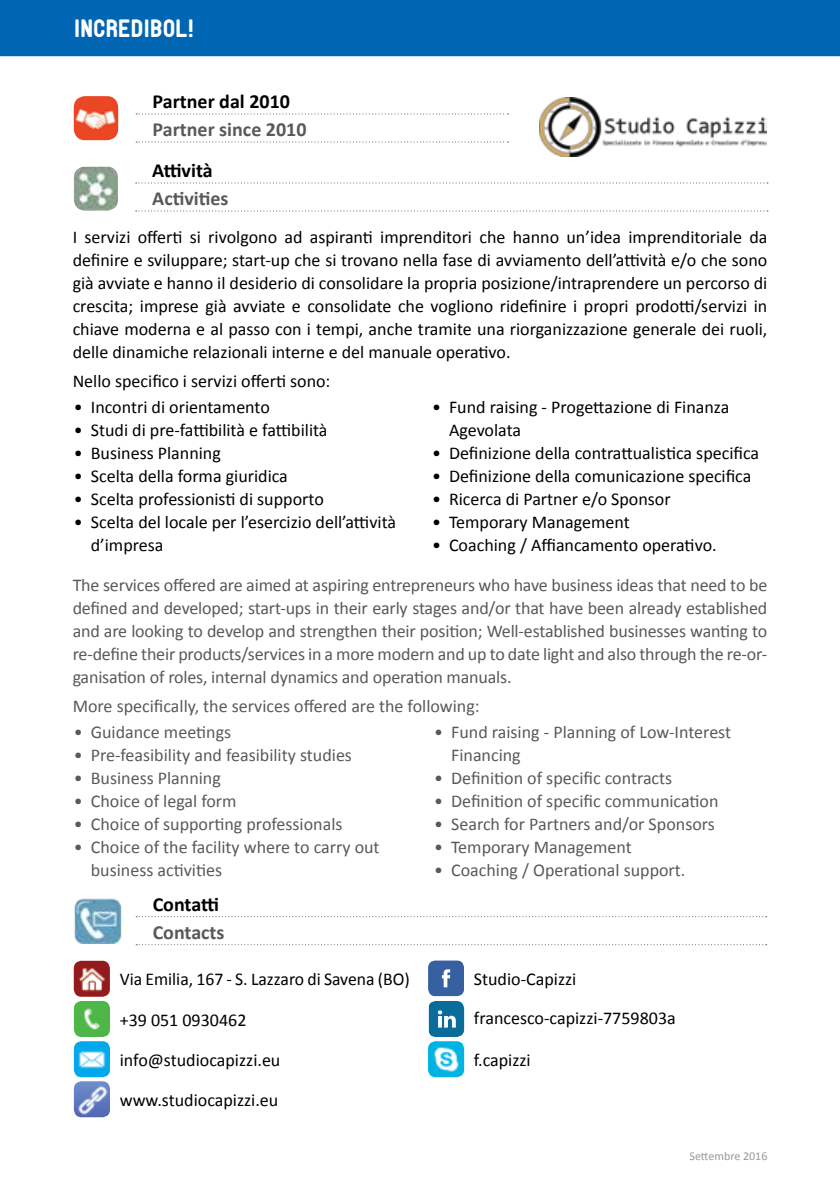
<style>
.page{position:relative;width:840px;height:1191px;background:#fff}
.page>*{position:absolute;margin:0;border:0;box-sizing:border-box;transform-origin:0 0}
.t1{font:24px "PTF NORDIC Round";color:#fff}
.t2{font:700 20px "Calibri";color:#58595b}
.t3{font:700 20px "Calibri";color:#000}
.t4{font:18px/23px "Calibri";color:#000}
.t5{font:18px/23px "Calibri";color:#58595b}
.t6{font:12px "Calibri";color:#97999c}
</style>
<div class="page">
<img style="left:74px;top:898px;width:48px;height:45px">
<svg style="left:136px;top:916px;width:630px;height:1px"></svg>
<svg style="left:136px;top:944px;width:630px;height:1px"></svg>
<div style="left:0;top:0;width:839px;height:56px;background:#0066b3"></div>
<svg style="left:136px;top:182px;width:631px;height:1px"></svg>
<svg style="left:136px;top:210px;width:631px;height:1px"></svg>
<img style="left:74px;top:960px;width:36px;height:36px">
<img style="left:74px;top:1001px;width:36px;height:36px">
<img style="left:74px;top:1041px;width:36px;height:36px">
<img style="left:74px;top:1081px;width:36px;height:36px">
<svg style="left:428px;top:960px;width:36px;height:77px;background:#4d84b0"></svg>
<img style="left:428px;top:1041px;width:36px;height:36px">
<img style="left:74px;top:96px;width:44px;height:44px">
<img style="left:74px;top:166px;width:44px;height:45px">
<svg style="left:136px;top:113px;width:372px;height:1px"></svg>
<svg style="left:136px;top:141px;width:372px;height:1px"></svg>
<img style="left:539px;top:97px;width:227px;height:59px">
<h1 class="t1" style="left:74px;top:18px;width:121px">INCREDIBOL!</h1>
<p class="t3" style="left:152px;top:88px;width:139px">Partner dal 2010</p>
<p class="t2" style="left:152px;top:116px;width:155px">Partner since 2010</p>
<p class="t3" style="left:152px;top:157px;width:62px">Attività</p>
<p class="t2" style="left:152px;top:185px;width:78px">Activities</p>
<p class="t4" style="left:73px;top:225px;width:695px;text-align:justify">I servizi offerti si rivolgono ad aspiranti imprenditori che hanno un’idea imprenditoriale da definire e sviluppare; start-up che si trovano nella fase di avviamento dell’attività e/o che sono già avviate e hanno il desiderio di consolidare la propria posizione/intraprendere un percorso di crescita; imprese già avviate e consolidate che vogliono ridefinire i propri prodotti/servizi in chiave moderna e al passo con i tempi, anche tramite una riorganizzazione generale dei ruoli, delle dinamiche relazionali interne e del manuale operativo.</p>
<p class="t4" style="left:73px;top:369px;width:259px">Nello specifico i servizi offerti sono:</p>
<p class="t4" style="left:74px;top:396px;width:197px">• Incontri di orientamento</p>
<p class="t4" style="left:74px;top:419px;width:255px">• Studi di pre-fattibilità e fattibilità</p>
<p class="t4" style="left:74px;top:442px;width:148px">• Business Planning</p>
<p class="t4" style="left:74px;top:465px;width:215px">• Scelta della forma giuridica</p>
<p class="t4" style="left:74px;top:488px;width:251px">• Scelta professionisti di supporto</p>
<p class="t4" style="left:91px;top:511px;width:306px;text-indent:-17px">• Scelta del locale per l’esercizio dell’attività d’impresa</p>
<p class="t4" style="left:449px;top:396px;width:282px;text-indent:-17px">• Fund raising - Progettazione di Finanza<br>Agevolata</p>
<p class="t4" style="left:432px;top:442px;width:328px">• Definizione della contrattualistica specifica</p>
<p class="t4" style="left:432px;top:465px;width:321px">• Definizione della comunicazione specifica</p>
<p class="t4" style="left:432px;top:488px;width:240px">• Ricerca di Partner e/o Sponsor</p>
<p class="t4" style="left:432px;top:511px;width:199px">• Temporary Management</p>
<p class="t4" style="left:432px;top:534px;width:286px">• Coaching / Affiancamento operativo.</p>
<p class="t5" style="left:73px;top:574px;width:696px;text-align:justify">The services offered are aimed at aspiring entrepreneurs who have business ideas that need to be defined and developed; start-ups in their early stages and/or that have been already established and are looking to develop and strengthen their position; Well-established businesses wanting to re-define their products/services in a more modern and up to date light and also through the re-or&shy;ganisation of roles, internal dynamics and operation manuals.</p>
<p class="t5" style="left:73px;top:694px;width:408px">More specifically, the services offered are the following:</p>
<p class="t5" style="left:74px;top:720px;width:159px">• Guidance meetings</p>
<p class="t5" style="left:74px;top:743px;width:279px">• Pre-feasibility and feasibility studies</p>
<p class="t5" style="left:74px;top:766px;width:148px">• Business Planning</p>
<p class="t5" style="left:74px;top:789px;width:164px">• Choice of legal form</p>
<p class="t5" style="left:74px;top:812px;width:270px">• Choice of supporting professionals</p>
<p class="t5" style="left:91px;top:835px;width:290px;text-indent:-17px">• Choice of the facility where to carry out business activities</p>
<p class="t3" style="left:153px;top:891px;width:68px">Contatti</p>
<p class="t2" style="left:153px;top:919px;width:73px">Contacts</p>
<p class="t4" style="left:120px;top:967px;width:291px">Via Emilia, 167 - S. Lazzaro di Savena (BO)</p>
<p class="t4" style="left:120px;top:1008px;width:128px">+39 051 0930462</p>
<p class="t4" style="left:120px;top:1048px;width:162px">info@studiocapizzi.eu</p>
<p class="t4" style="left:120px;top:1088px;width:160px">www.studiocapizzi.eu</p>
<p class="t5" style="left:451px;top:720px;width:281px;text-indent:-17px">• Fund raising - Planning of Low-Interest<br>Financing</p>
<p class="t5" style="left:434px;top:766px;width:239px">• Definition of specific contracts</p>
<p class="t5" style="left:434px;top:789px;width:286px">• Definition of specific communication</p>
<p class="t5" style="left:434px;top:812px;width:282px">• Search for Partners and/or Sponsors</p>
<p class="t5" style="left:434px;top:835px;width:199px">• Temporary Management</p>
<p class="t5" style="left:434px;top:858px;width:253px">• Coaching / Operational support.</p>
<p class="t4" style="left:473px;top:967px;width:104px">Studio-Capizzi</p>
<p class="t4" style="left:473px;top:1007px;width:203px">francesco-capizzi-7759803a</p>
<p class="t4" style="left:473px;top:1048px;width:58px">f.capizzi</p>
<p class="t6" style="left:689px;top:1148px;width:79px">Settembre 2016</p>
</div>
